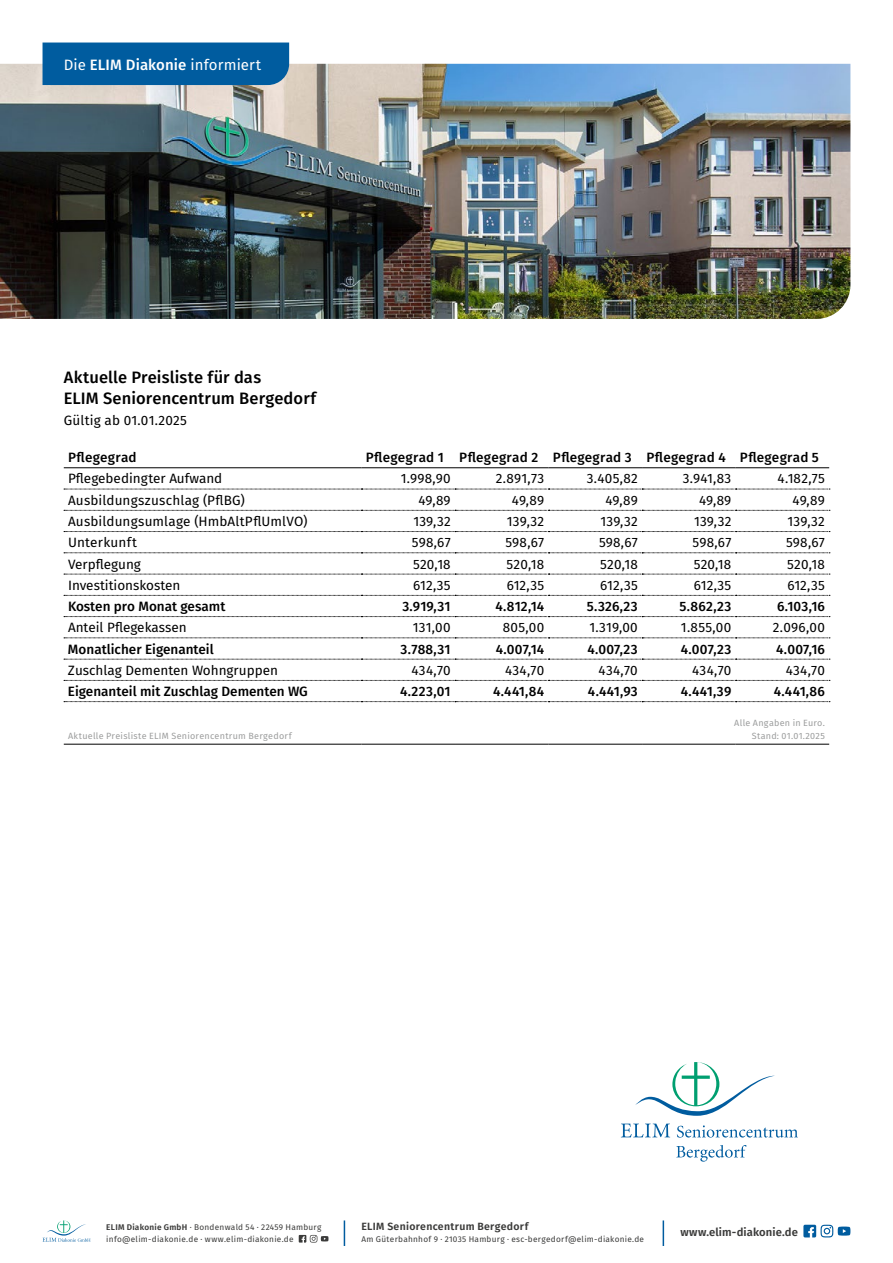
<style>
.page{position:relative;width:893px;height:1263px;background:#fff}
.page>*{position:absolute;margin:0;border:0;box-sizing:border-box;transform-origin:0 0}
.t1{font:500 16.5px/21.3px "Fira Sans";letter-spacing:.005em;color:#000}
.t2{font:15px "Fira Sans";letter-spacing:.005em;color:#fff}
.t3{font:13.5px "Fira Sans";letter-spacing:.01em;color:#000}
.t4{font:500 13.5px "Fira Sans";letter-spacing:.01em;color:#000}
.t5{font:600 11.25px "Fira Sans";letter-spacing:.01em;color:#3b3b3a}
.t6{font:600 10.5px "Fira Sans";letter-spacing:.03em;color:#3b3b3a}
.t7{font:9px/13.5px "Fira Sans";letter-spacing:.03em;color:#9c9d9d;text-align:right}
.t8{font:8.25px/12px "Fira Sans";letter-spacing:.03em;color:#3b3b3a}
.s1{font-weight:500}
.s2{font-weight:600}
</style>
<div class="page">
<img style="left:0;top:64px;width:850px;height:255px">
<div style="left:43px;top:43px;width:246px;height:42px;background:#005c9f"></div>
<svg style="left:43px;top:1220px;width:48px;height:22px"></svg>
<svg style="left:803px;top:1225px;width:47px;height:12px"></svg>
<svg style="left:299px;top:1235px;width:29px;height:8px"></svg>
<svg style="left:663px;top:1220px;width:1px;height:26px"></svg>
<svg style="left:344px;top:1220px;width:1px;height:26px"></svg>
<svg style="left:635px;top:1062px;width:140px;height:54px"></svg>
<svg style="left:621px;top:1123px;width:49px;height:14px"></svg>
<svg style="left:677px;top:1125px;width:121px;height:12px"></svg>
<svg style="left:676px;top:1145px;width:71px;height:16px"></svg>
<hr style="left:64px;top:467px;width:297px;height:1px;background:#000">
<hr style="left:361px;top:467px;width:94px;height:1px;background:#000">
<hr style="left:455px;top:467px;width:94px;height:1px;background:#000">
<hr style="left:549px;top:467px;width:93px;height:1px;background:#000">
<hr style="left:642px;top:467px;width:94px;height:1px;background:#000">
<hr style="left:736px;top:467px;width:93px;height:1px;background:#000">
<hr style="left:64px;top:744px;width:297px;height:1px;background:#000">
<hr style="left:361px;top:744px;width:94px;height:1px;background:#000">
<hr style="left:455px;top:744px;width:94px;height:1px;background:#000">
<hr style="left:549px;top:744px;width:93px;height:1px;background:#000">
<hr style="left:642px;top:744px;width:94px;height:1px;background:#000">
<hr style="left:736px;top:744px;width:93px;height:1px;background:#000">
<svg style="left:64px;top:489px;width:766px;height:1px"></svg>
<svg style="left:64px;top:510px;width:766px;height:1px"></svg>
<svg style="left:64px;top:531px;width:766px;height:1px"></svg>
<svg style="left:64px;top:552px;width:766px;height:1px"></svg>
<svg style="left:64px;top:574px;width:766px;height:1px"></svg>
<svg style="left:64px;top:595px;width:766px;height:1px"></svg>
<svg style="left:64px;top:616px;width:766px;height:1px"></svg>
<svg style="left:64px;top:638px;width:766px;height:1px"></svg>
<svg style="left:64px;top:659px;width:766px;height:1px"></svg>
<svg style="left:64px;top:680px;width:766px;height:1px"></svg>
<svg style="left:64px;top:701px;width:766px;height:1px"></svg>
<p class="t2" style="left:64px;top:54px;width:199px">Die <span class="s1">ELIM Diakonie</span> informiert</p>
<p class="t1" style="left:64px;top:367px;width:254px">Aktuelle Preisliste für das<br>ELIM Seniorencentrum Bergedorf</p>
<p class="t3" style="left:64px;top:411px;width:125px">Gültig ab 01.01.2025</p>
<p class="t4" style="left:68px;top:448px;width:70px">Pflegegrad</p>
<p class="t4" style="left:366px;top:448px;width:455px">Pflegegrad 1 Pflegegrad 2 Pflegegrad 3 Pflegegrad 4 Pflegegrad 5</p>
<p class="t3" style="left:68px;top:469px;width:156px">Pflegebedingter Aufwand</p>
<p class="t3" style="left:401px;top:469px;width:51px">1.998,90</p>
<p class="t3" style="left:496px;top:469px;width:50px">2.891,73</p>
<p class="t3" style="left:587px;top:469px;width:52px">3.405,82</p>
<p class="t3" style="left:683px;top:469px;width:50px">3.941,83</p>
<p class="t3" style="left:777px;top:469px;width:49px">4.182,75</p>
<p class="t3" style="left:68px;top:491px;width:178px">Ausbildungszuschlag (PflBG)</p>
<p class="t3" style="left:418px;top:491px;width:34px">49,89</p>
<p class="t3" style="left:512px;top:491px;width:34px">49,89</p>
<p class="t3" style="left:605px;top:491px;width:34px">49,89</p>
<p class="t3" style="left:699px;top:491px;width:34px">49,89</p>
<p class="t3" style="left:793px;top:491px;width:34px">49,89</p>
<p class="t3" style="left:68px;top:512px;width:241px">Ausbildungsumlage (HmbAltPflUmlVO)</p>
<p class="t3" style="left:413px;top:512px;width:39px">139,32</p>
<p class="t3" style="left:507px;top:512px;width:39px">139,32</p>
<p class="t3" style="left:600px;top:512px;width:39px">139,32</p>
<p class="t3" style="left:694px;top:512px;width:39px">139,32</p>
<p class="t3" style="left:788px;top:512px;width:39px">139,32</p>
<p class="t3" style="left:68px;top:533px;width:70px">Unterkunft</p>
<p class="t3" style="left:412px;top:533px;width:40px">598,67</p>
<p class="t3" style="left:505px;top:533px;width:40px">598,67</p>
<p class="t3" style="left:599px;top:533px;width:40px">598,67</p>
<p class="t3" style="left:692px;top:533px;width:40px">598,67</p>
<p class="t3" style="left:786px;top:533px;width:40px">598,67</p>
<p class="t3" style="left:68px;top:554px;width:74px">Verpflegung</p>
<p class="t3" style="left:413px;top:554px;width:39px">520,18</p>
<p class="t3" style="left:507px;top:554px;width:39px">520,18</p>
<p class="t3" style="left:600px;top:554px;width:39px">520,18</p>
<p class="t3" style="left:694px;top:554px;width:39px">520,18</p>
<p class="t3" style="left:787px;top:554px;width:39px">520,18</p>
<p class="t3" style="left:68px;top:576px;width:114px">Investitionskosten</p>
<p class="t3" style="left:413px;top:576px;width:39px">612,35</p>
<p class="t3" style="left:507px;top:576px;width:39px">612,35</p>
<p class="t3" style="left:600px;top:576px;width:39px">612,35</p>
<p class="t3" style="left:694px;top:576px;width:39px">612,35</p>
<p class="t3" style="left:787px;top:576px;width:39px">612,35</p>
<p class="t4" style="left:68px;top:597px;width:159px">Kosten pro Monat gesamt</p>
<p class="t4" style="left:402px;top:597px;width:50px">3.919,31</p>
<p class="t4" style="left:495px;top:597px;width:50px">4.812,14</p>
<p class="t4" style="left:587px;top:597px;width:53px">5.326,23</p>
<p class="t4" style="left:680px;top:597px;width:53px">5.862,23</p>
<p class="t4" style="left:777px;top:597px;width:49px">6.103,16</p>
<p class="t3" style="left:68px;top:618px;width:120px">Anteil Pflegekassen</p>
<p class="t3" style="left:413px;top:618px;width:39px">131,00</p>
<p class="t3" style="left:503px;top:618px;width:43px">805,00</p>
<p class="t3" style="left:589px;top:618px;width:50px">1.319,00</p>
<p class="t3" style="left:681px;top:618px;width:52px">1.855,00</p>
<p class="t3" style="left:773px;top:618px;width:53px">2.096,00</p>
<p class="t4" style="left:68px;top:639px;width:147px">Monatlicher Eigenanteil</p>
<p class="t4" style="left:401px;top:639px;width:52px">3.788,31</p>
<p class="t4" style="left:496px;top:639px;width:50px">4.007,14</p>
<p class="t4" style="left:587px;top:639px;width:52px">4.007,23</p>
<p class="t4" style="left:681px;top:639px;width:52px">4.007,23</p>
<p class="t4" style="left:776px;top:639px;width:50px">4.007,16</p>
<p class="t3" style="left:68px;top:661px;width:212px">Zuschlag Dementen Wohngruppen</p>
<p class="t3" style="left:412px;top:661px;width:41px">434,70</p>
<p class="t3" style="left:505px;top:661px;width:41px">434,70</p>
<p class="t3" style="left:599px;top:661px;width:41px">434,70</p>
<p class="t3" style="left:692px;top:661px;width:41px">434,70</p>
<p class="t3" style="left:786px;top:661px;width:41px">434,70</p>
<p class="t4" style="left:68px;top:682px;width:241px">Eigenanteil mit Zuschlag Dementen WG</p>
<p class="t4" style="left:400px;top:682px;width:52px">4.223,01</p>
<p class="t4" style="left:493px;top:682px;width:53px">4.441,84</p>
<p class="t4" style="left:588px;top:682px;width:51px">4.441,93</p>
<p class="t4" style="left:681px;top:682px;width:52px">4.441,39</p>
<p class="t4" style="left:774px;top:682px;width:53px">4.441,86</p>
<p class="t7" style="left:68px;top:730px;width:225px">Aktuelle Preisliste ELIM Seniorencentrum Bergedorf</p>
<p class="t7" style="left:734px;top:716px;width:92px">Alle Angaben in Euro.<br>Stand: 01.01.2025</p>
<p class="t6" style="left:361px;top:1219px;width:168px">ELIM Seniorencentrum Bergedorf</p>
<p class="t8" style="left:361px;top:1233px;width:284px">Am Güterbahnhof 9 ∙ 21035 Hamburg ∙ esc-bergedorf@elim-diakonie.de</p>
<p class="t8" style="left:106px;top:1221px;width:217px"><span class="s2">ELIM Diakonie GmbH</span> ∙ Bondenwald 54 ∙ 22459 Hamburg info@elim-diakonie.de ∙ www.elim-diakonie.de</p>
<p class="t5" style="left:680px;top:1224px;width:119px">www.elim-diakonie.de</p>
</div>
